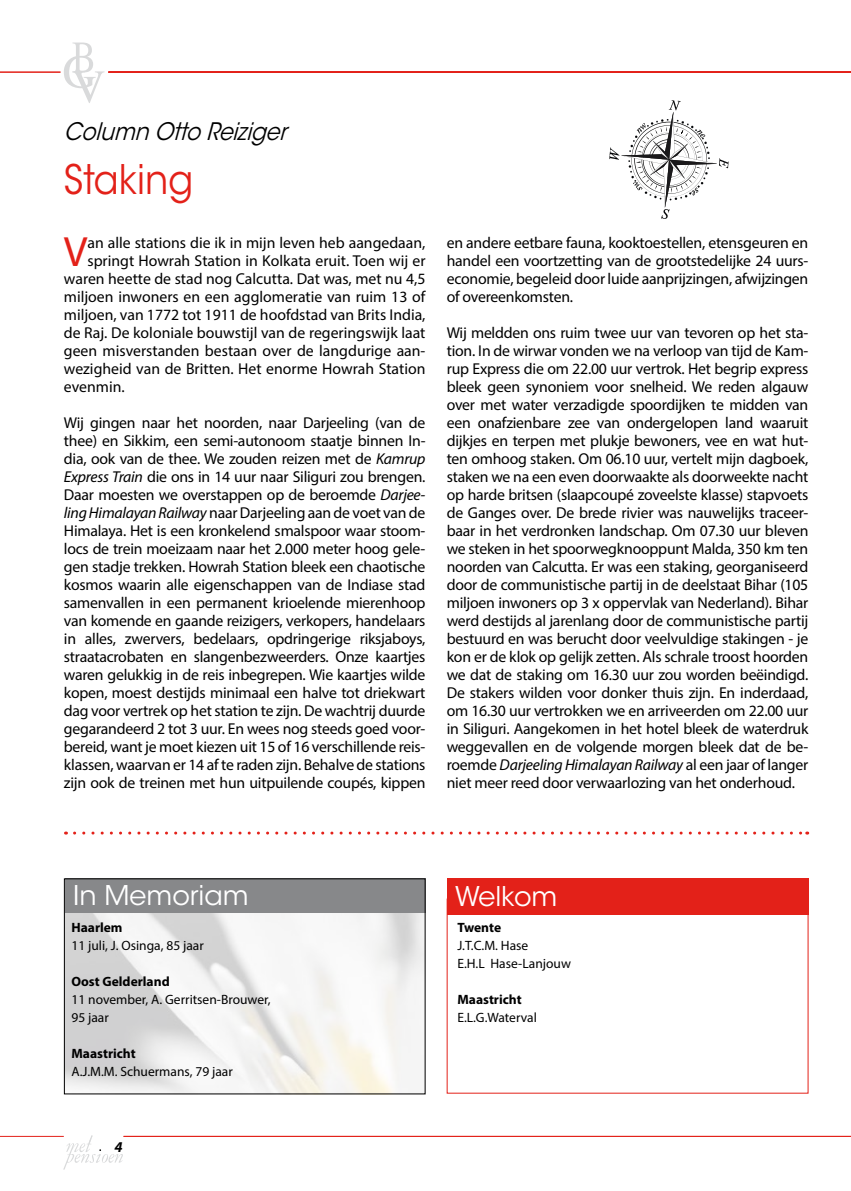
<style>
.page{position:relative;width:851px;height:1191px;background:#fff}
.page>*{position:absolute;margin:0;border:0;box-sizing:border-box;transform-origin:0 0}
.t1{font:42.45px "Myriad Pro";color:#e32119}
.t2{font:40.5px "ITC Avant Garde Std";color:#e32119;scale:.9 1}
.t3{font:27px "ITC Avant Garde Std";color:#fff}
.t4{font:italic 24px "ITC Avant Garde Std";color:#000;scale:.9 1}
.t5{font:15.75px/18px "Myriad Pro";color:#000;text-align:justify}
.t6{font:italic 700 15px "Myriad Pro";color:#000}
.t7{font:13.5px/18px "Myriad Pro";color:#000}
.t8{font:700 13.5px "Myriad Pro";color:#000}
.s1{font-style:italic}
</style>
<div class="page">
<svg style="left:63px;top:1135px;width:60px;height:34px"></svg>
<hr style="left:0;top:1136px;width:64px;height:1px;background:#e32119">
<hr style="left:0;top:71px;width:60px;height:2px;background:#e32119">
<svg style="left:64px;top:43px;width:40px;height:60px"></svg>
<hr style="left:123px;top:1136px;width:727px;height:1px;background:#e32119">
<hr style="left:108px;top:71px;width:742px;height:2px;background:#e32119">
<svg style="left:609px;top:100px;width:119px;height:119px"></svg>
<svg style="left:74px;top:831px;width:733px;height:3px"></svg>
<img style="left:66px;top:912px;width:357px;height:180px">
<div style="left:65px;top:878px;width:360px;height:34px;background:#87888a"></div>
<div style="left:64px;top:878px;width:361px;height:216px;border:1px solid #000"></div>
<div style="left:446px;top:878px;width:362px;height:36px;background:#e32119"></div>
<h3 class="t4" style="left:64px;top:117px;width:257px">ColumnOttoReiziger</h3>
<h2 class="t2" style="left:64px;top:155px;width:145px">Staking</h2>
<h1 class="t1" style="left:64px;top:225px;width:25px">V</h1>
<p class="t5" style="left:87px;top:233px;width:339px">an alle stations die ik in mijn leven heb aangedaan,</p>
<p class="t5" style="left:87px;top:251px;width:339px">springt Howrah Station in Kolkata eruit. Toen wij er</p>
<p class="t5" style="left:64px;top:269px;width:363px">waren heette de stad nog Calcutta. Dat was, met nu 4,5</p>
<p class="t5" style="left:64px;top:287px;width:363px">miljoen inwoners en een agglomeratie van ruim 13 of</p>
<p class="t5" style="left:64px;top:305px;width:363px">miljoen, van 1772 tot 1911 de hoofdstad van Brits India,</p>
<p class="t5" style="left:64px;top:323px;width:363px">de Raj. De koloniale bouwstijl van de regeringswijk laat</p>
<p class="t5" style="left:64px;top:341px;width:363px">geen misverstanden bestaan over de langdurige aan-</p>
<p class="t5" style="left:64px;top:359px;width:363px">wezigheid van de Britten. Het enorme Howrah Station</p>
<p class="t5" style="left:64px;top:377px;width:62px">evenmin.</p>
<p class="t5" style="left:64px;top:413px;width:363px">Wij gingen naar het noorden, naar Darjeeling (van de thee) en Sikkim, een semi-autonoom staatje binnen In&shy;dia, ook van de thee. We zouden reizen met de <span class="s1">Kamrup Express Train</span> die ons in 14 uur naar Siliguri zou brengen.<br>Daar moesten we overstappen op de beroemde <span class="s1">Darjee&shy;ling Himalayan Railway</span> naar Darjeeling aan de voet van de Himalaya. Het is een kronkelend smalspoor waar stoom&shy;locs de trein moeizaam naar het 2.000 meter hoog gele&shy;gen stadje trekken. Howrah Station bleek een chaotische kosmos waarin alle eigenschappen van de Indiase stad samenvallen in een permanent krioelende mierenhoop van komende en gaande reizigers, verkopers, handelaars in alles, zwervers, bedelaars, opdringerige riksjaboys, straatacrobaten en slangenbezweerders. Onze kaartjes waren gelukkig in de reis inbegrepen. Wie kaartjes wilde kopen, moest destijds minimaal een halve tot driekwart dag voor vertrek op het station te zijn. De wachtrij duurde gegarandeerd 2 tot 3 uur. En wees nog steeds goed voor&shy;bereid, want je moet kiezen uit 15 of 16 verschillende reis&shy;klassen, waarvan er 14 af te raden zijn. Behalve de stations zijn ook de treinen met hun uitpuilende coupés, kippen</p>
<p class="t5" style="left:446px;top:233px;width:363px">en andere eetbare fauna, kooktoestellen, etensgeuren en handel een voortzetting van de grootstedelijke 24 uurs&shy;economie, begeleid door luide aanprijzingen, afwijzingen of overeenkomsten.</p>
<p class="t5" style="left:446px;top:323px;width:363px">Wij meldden ons ruim twee uur van tevoren op het sta&shy;tion. In de wirwar vonden we na verloop van tijd de Kam&shy;rup Express die om 22.00 uur vertrok. Het begrip express bleek geen synoniem voor snelheid. We reden algauw over met water verzadigde spoordijken te midden van een onafzienbare zee van ondergelopen land waaruit dijkjes en terpen met plukje bewoners, vee en wat hut&shy;ten omhoog staken. Om 06.10 uur, vertelt mijn dagboek, staken we na een even doorwaakte als doorweekte nacht op harde britsen (slaapcoupé zoveelste klasse) stapvoets de Ganges over. De brede rivier was nauwelijks traceer&shy;baar in het verdronken landschap. Om 07.30 uur bleven we steken in het spoorwegknooppunt Malda, 350 km ten noorden van Calcutta. Er was een staking, georganiseerd door de communistische partij in de deelstaat Bihar (105 miljoen inwoners op 3 x oppervlak van Nederland). Bihar werd destijds al jarenlang door de communistische partij bestuurd en was berucht door veelvuldige stakingen - je kon er de klok op gelijk zetten. Als schrale troost hoorden we dat de staking om 16.30 uur zou worden beëindigd.<br>De stakers wilden voor donker thuis zijn. En inderdaad, om 16.30 uur vertrokken we en arriveerden om 22.00 uur in Siliguri. Aangekomen in het hotel bleek de waterdruk weggevallen en de volgende morgen bleek dat de be&shy;roemde <span class="s1">Darjeeling Himalayan Railway</span> al een jaar of langer niet meer reed door verwaarlozing van het onderhoud.</p>
<h3 class="t3" style="left:73px;top:879px;width:177px">In Memoriam</h3>
<p class="t8" style="left:71px;top:919px;width:53px">Haarlem</p>
<p class="t7" style="left:71px;top:936px;width:134px">11 juli, J. Osinga, 85 jaar</p>
<p class="t8" style="left:71px;top:973px;width:100px">Oost Gelderland</p>
<p class="t7" style="left:71px;top:990px;width:200px">11 november, A. Gerritsen-Brouwer,<br>95 jaar</p>
<p class="t8" style="left:71px;top:1045px;width:66px">Maastricht</p>
<p class="t7" style="left:71px;top:1062px;width:163px">A.J.M.M. Schuermans, 79 jaar</p>
<p class="t6" style="left:114px;top:1137px;width:10px">4</p>
<h3 class="t3" style="left:455px;top:880px;width:104px">Welkom</h3>
<p class="t8" style="left:457px;top:919px;width:45px">Twente</p>
<p class="t7" style="left:457px;top:936px;width:115px">J.T.C.M. Hase<br>E.H.L Hase-Lanjouw</p>
<p class="t8" style="left:457px;top:991px;width:66px">Maastricht</p>
<p class="t7" style="left:457px;top:1008px;width:81px">E.L.G.Waterval</p>
</div>
